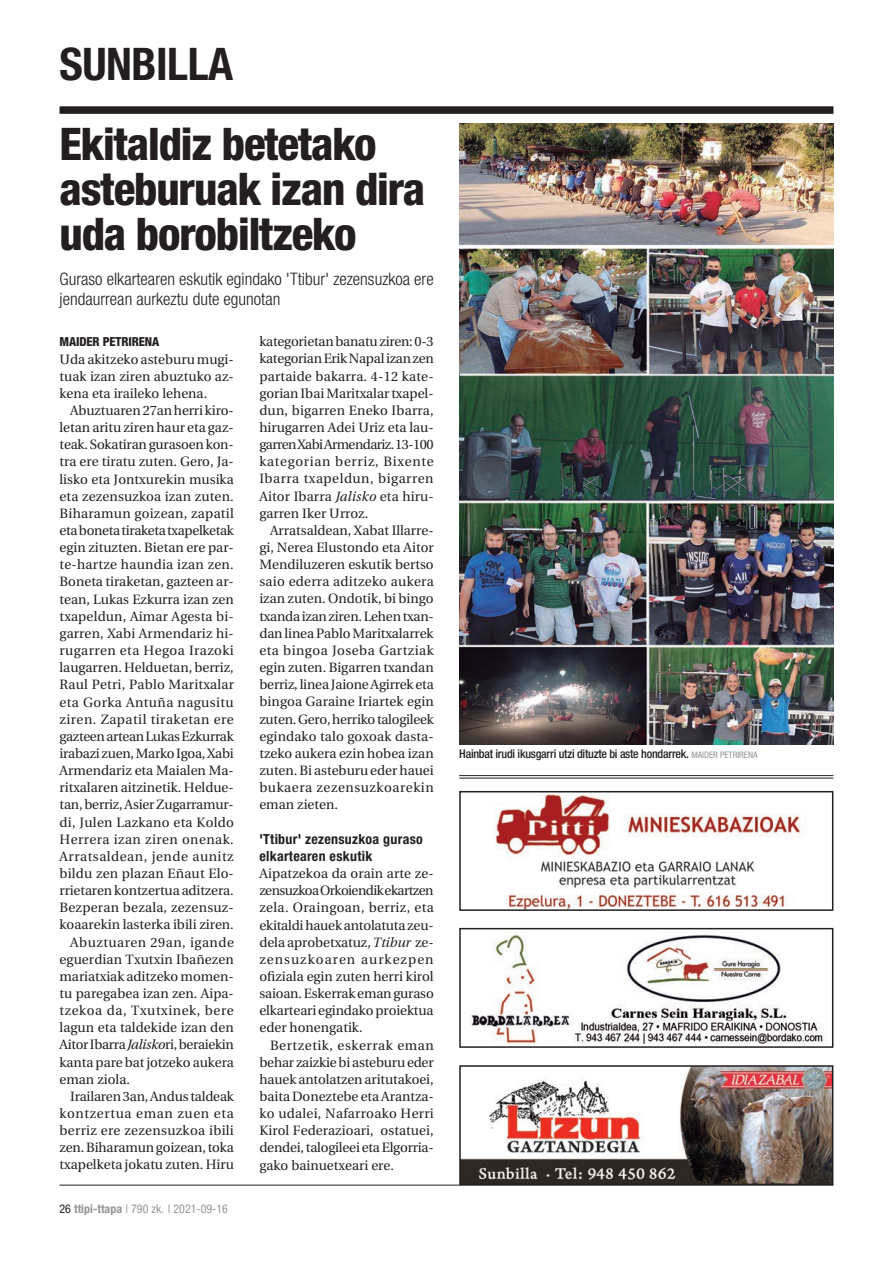
<style>
.page{position:relative;width:893px;height:1263px;background:#fff}
.page>*{position:absolute;margin:0;border:0;box-sizing:border-box;transform-origin:0 0}
.Titulua-B{font:800 condensed 45px/45px "Helvetica Neue";letter-spacing:-.025em;color:#231f20}
.Orriburua-A{font:700 condensed 45px "Helvetica Neue";letter-spacing:-.01em;color:#231f20}
.Sarrera{font:300 condensed 17.25px/19.5px "Helvetica Neue";color:#231f20}
.Tartekia{font:700 condensed 13.95px/17.1px "Helvetica Neue";letter-spacing:.02em;color:#231f20}
.Testua-JUST-Koxka{font:13.5px/17.1px "Utopia";color:#231f20;text-align:justify}
.Testua-JUST-Hasi{font:13.5px/17.1px "Utopia";color:#231f20;text-align:justify}
.Medaila{font:800 condensed 12.45px "Helvetica Neue";letter-spacing:-.01em;color:#231f20}
.ArgazkiOina-Argazkij{font:500 condensed 12px "Helvetica Neue";letter-spacing:-.02em;color:#231f20}
.t1{font:condensed 12px "Helvetica Neue";color:#939598}
.s1{font-style:italic}
.s2{color:#231f20}
.s3{font-weight:700}
.s4{font-weight:400;font-size:9px;color:#939598}
</style>
<div class="page">
<div style="left:60px;top:106px;width:773px;height:8px;background:#221e1f"></div>
<img style="left:462px;top:1068px;width:368px;height:114px">
<div style="left:459px;top:1065px;width:374px;height:120px;border:2px solid #231f20"></div>
<img style="left:470px;top:934px;width:354px;height:111px">
<div style="left:459px;top:928px;width:374px;height:120px;border:2px solid #231f20"></div>
<img style="left:495px;top:794px;width:311px;height:114px">
<div style="left:459px;top:791px;width:374px;height:120px;border:2px solid #231f20"></div>
<img style="left:459px;top:123px;width:374px;height:621px">
<hr style="left:459px;top:775px;width:374px;height:1px;background:#231f20">
<hr style="left:459px;top:778px;width:374px;height:1px;background:#231f20">
<hr style="left:60px;top:1185px;width:773px;height:1px;background:#231f20">
<p class="Orriburua-A" style="left:60px;top:36px;width:175px">SUNBILLA</p>
<p class="Titulua-B" style="left:60px;top:121px;width:367px">Ekitaldiz betetako asteburuak izan dira uda borobiltzeko</p>
<p class="Sarrera" style="left:60px;top:269px;width:376px">Guraso elkartearen eskutik egindako 'Ttibur' zezensuzkoa ere jendaurrean aurkeztu dute egunotan</p>
<p class="Medaila" style="left:60px;top:334px;width:101px">MAIDER PETRIRENA</p>
<p class="Testua-JUST-Hasi" style="left:60px;top:351px;width:176px">Uda akitzeko asteburu mugi&shy;tuak izan ziren abuztuko az&shy;kena eta iraileko lehena.</p>
<p class="Testua-JUST-Koxka" style="left:60px;top:402px;width:176px;text-indent:11px">Abuztuaren 27an herri kiro&shy;letan aritu ziren haur eta gaz&shy;teak. Sokatiran gurasoen kon&shy;tra ere tiratu zuten. Gero, Ja&shy;lisko eta Jontxurekin musika eta zezensuzkoa izan zuten.<br>Biharamun goizean, zapatil eta boneta tiraketa txapelketak egin zituzten. Bietan ere par&shy;te-hartze haundia izan zen.<br>Boneta tiraketan, gazteen ar&shy;tean, Lukas Ezkurra izan zen txapeldun, Aimar Agesta bi&shy;garren, Xabi Armendariz hi&shy;rugarren eta Hegoa Irazoki laugarren. Helduetan, berriz, Raul Petri, Pablo Maritxalar eta Gorka Antuña nagusitu ziren. Zapatil tiraketan ere gazteen artean Lukas Ezkurrak irabazi zuen, Marko Igoa, Xabi Armendariz eta Maialen Ma&shy;ritxalaren aitzinetik. Heldue&shy;tan, berriz, Asier Zugarramur&shy;di, Julen Lazkano eta Koldo Herrera izan ziren onenak.<br>Arratsaldean, jende aunitz bildu zen plazan Eñaut Elo&shy;rrietaren kontzertua aditzera.<br>Bezperan bezala, zezensuz&shy;koaarekin lasterka ibili ziren.</p>
<p class="Testua-JUST-Koxka" style="left:60px;top:934px;width:176px;text-indent:11px">Abuztuaren 29an, igande eguerdian Txutxin Ibañezen mariatxiak aditzeko momen&shy;tu paregabea izan zen. Aipa&shy;tzekoa da, Txutxinek, bere lagun eta taldekide izan den Aitor Ibarra <span class="s1">Jalisko</span>ri, beraiekin kanta pare bat jotzeko aukera eman ziola.</p>
<p class="Testua-JUST-Koxka" style="left:60px;top:1088px;width:176px;text-indent:11px">Irailaren 3an, Andus taldeak kontzertua eman zuen eta berriz ere zezensuzkoa ibili zen. Biharamun goizean, toka txapelketa jokatu zuten. Hiru</p>
<p class="t1" style="left:60px;top:1202px;width:170px"><span class="s2">26</span> <span class="s3">ttipi-ttapa</span> | 790 zk. | 2021-09-16</p>
<p class="Testua-JUST-Koxka" style="left:259px;top:333px;width:176px">kategorietan banatu ziren: 0-3 kategorian Erik Napal izan zen partaide bakarra. 4-12 kate&shy;gorian Ibai Maritxalar txapel&shy;dun, bigarren Eneko Ibarra, hirugarren Adei Uriz eta lau&shy;garren Xabi Armendariz. 13-100 kategorian berriz, Bixente Ibarra txapeldun, bigarren Aitor Ibarra <span class="s1">Jalisko</span> eta hiru&shy;garren Iker Urroz.</p>
<p class="Testua-JUST-Koxka" style="left:259px;top:522px;width:176px;text-indent:11px">Arratsaldean, Xabat Illarre&shy;gi, Nerea Elustondo eta Aitor Mendiluzeren eskutik bertso saio ederra aditzeko aukera izan zuten. Ondotik, bi bingo txanda izan ziren. Lehen txan&shy;dan linea Pablo Maritxalarrek eta bingoa Joseba Gartziak egin zuten. Bigarren txandan berriz, linea Jaione Agirrek eta bingoa Garaine Iriartek egin zuten. Gero, herriko talogileek egindako talo goxoak dasta&shy;tzeko aukera ezin hobea izan zuten. Bi asteburu eder hauei bukaera zezensuzkoarekin eman zieten.</p>
<p class="Tartekia" style="left:259px;top:830px;width:165px">'Ttibur' zezensuzkoa guraso elkartearen eskutik</p>
<p class="Testua-JUST-Hasi" style="left:259px;top:865px;width:176px">Aipatzekoa da orain arte ze&shy;zensuzkoa Orkoiendik ekartzen zela. Oraingoan, berriz, eta ekitaldi hauek antolatuta zeu&shy;dela aprobetxatuz, <span class="s1">Ttibur</span> ze&shy;zensuzkoaren aurkezpen ofiziala egin zuten herri kirol saioan. Eskerrak eman guraso elkarteari egindako proiektua eder honengatik.</p>
<p class="Testua-JUST-Koxka" style="left:259px;top:1037px;width:176px;text-indent:11px">Bertzetik, eskerrak eman behar zaizkie bi asteburu eder hauek antolatzen aritutakoei, baita Doneztebe eta Arantza&shy;ko udalei, Nafarroako Herri Kirol Federazioari, ostatuei, dendei, talogileei eta Elgorria&shy;gako bainuetxeari ere.</p>
<p class="ArgazkiOina-Argazkij" style="left:459px;top:747px;width:300px">Hainbat irudi ikusgarri utzi dituzte bi aste hondarrek. <span class="s4">MAIDER PETRIRENA</span></p>
</div>
